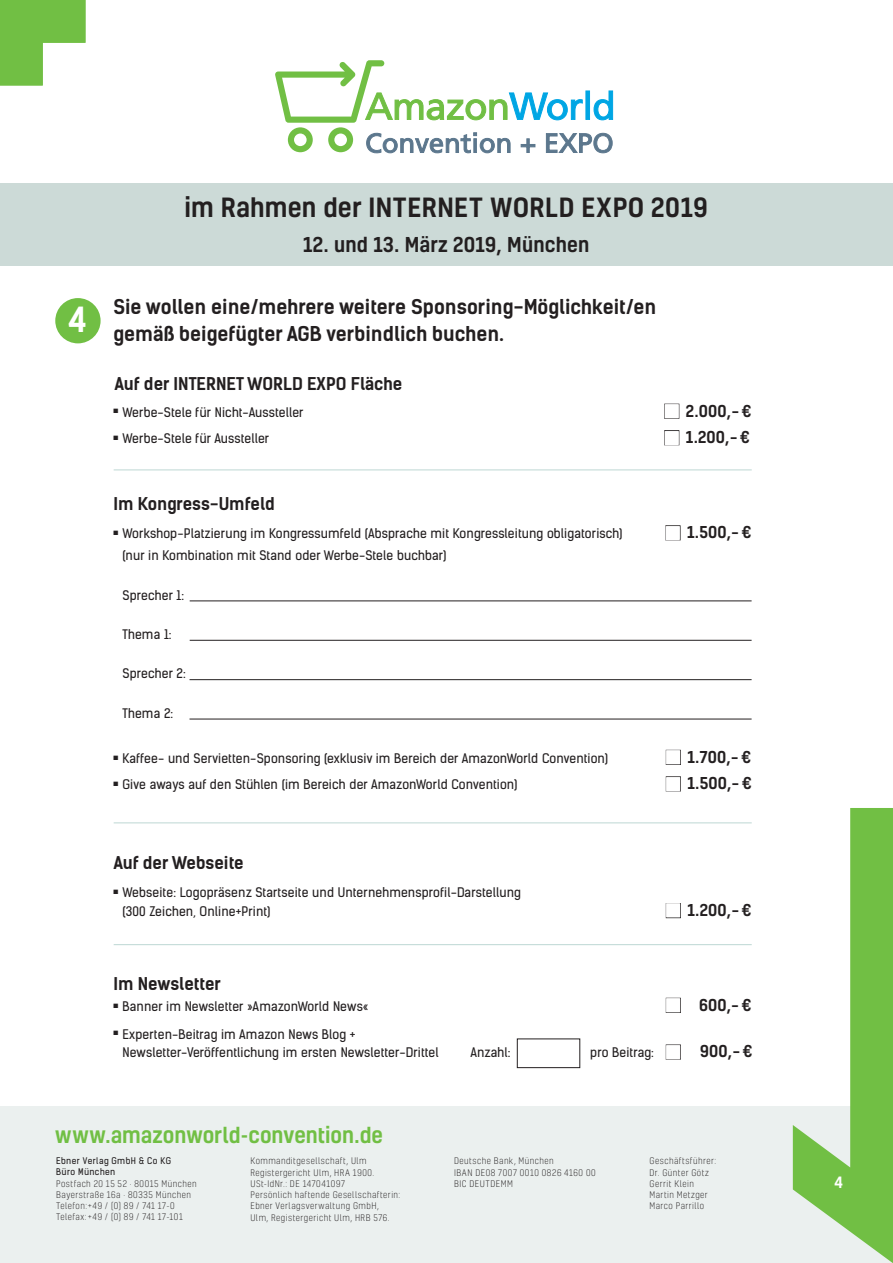
<style>
.page{position:relative;width:893px;height:1263px;background:#fff}
.page>*{position:absolute;margin:0;border:0;box-sizing:border-box;transform-origin:0 0}
.t1{font:500 25.5px "Kelson";letter-spacing:.01em;color:#231f20}
.t2{font:500 21px "Kelson";color:#71bf44}
.t3{font:500 19.65px "Kelson";letter-spacing:.01em;color:#231f20}
.t4{font:700 19.5px/27px "Kelson Sans";color:#231f20}
.t5{font:700 16.8px "Kelson Sans";color:#231f20}
.t6{font:500 15.75px "Kelson";letter-spacing:.01em;color:#231f20}
.t7{font:500 15px "Kelson";color:#fff}
.t8{font:12.6px/18.9px "Kelson Sans";letter-spacing:.01em;color:#231f20}
.t9{font:300 8.7px/11.2px "Kelson";letter-spacing:.055em;color:#231f20}
.t10{font:8.7px/11.2px "Kelson Sans";letter-spacing:.05em;color:#231f20}
.s1{color:#fff}
</style>
<div class="page">
<div style="left:0;top:1106px;width:893px;height:157px;background:#ebf0ef"></div>
<svg style="left:793px;top:808px;width:100px;height:455px"></svg>
<div style="left:0;top:183px;width:893px;height:83px;background:#ccdad7"></div>
<svg style="left:0;top:0;width:85px;height:85px"></svg>
<div style="left:666px;top:998px;width:15px;height:15px;border:1px solid #231f20"></div>
<div style="left:666px;top:1044px;width:15px;height:15px;border:1px solid #231f20"></div>
<div style="left:55px;top:298px;width:46px;height:45px;background:#71bf44;border-radius:50%"></div>
<div style="left:664px;top:404px;width:15px;height:15px;border:1px solid #231f20"></div>
<div style="left:664px;top:430px;width:15px;height:15px;border:1px solid #231f20"></div>
<hr style="left:190px;top:601px;width:562px;height:1px;background:#231f20">
<hr style="left:190px;top:640px;width:562px;height:1px;background:#231f20">
<hr style="left:190px;top:679px;width:562px;height:1px;background:#231f20">
<hr style="left:189px;top:719px;width:563px;height:1px;background:#231f20">
<div style="left:666px;top:750px;width:15px;height:15px;border:1px solid #231f20"></div>
<div style="left:666px;top:776px;width:15px;height:15px;border:1px solid #231f20"></div>
<hr style="left:114px;top:469px;width:638px;height:1px;background:#bdd7d3">
<hr style="left:114px;top:822px;width:638px;height:1px;background:#bdd7d3">
<div style="left:666px;top:903px;width:15px;height:15px;border:1px solid #231f20"></div>
<hr style="left:114px;top:944px;width:638px;height:1px;background:#bdd7d3">
<div style="left:517px;top:1039px;width:63px;height:29px;border:1px solid #231f20"></div>
<svg style="left:275px;top:60px;width:338px;height:93px"></svg>
<h1 class="t1" style="left:185px;top:190px;width:525px">im Rahmen der INTERNET WORLD EXPO 2019</h1>
<h3 class="t3" style="left:303px;top:231px;width:288px">12. und 13. März 2019, München</h3>
<h3 class="t4" style="left:69px;top:293px;width:589px;text-indent:45px">Sie wollen eine/mehrere weitere Sponsoring-Möglichkeit/en<br><sup>4</sup> gemäß beigefügter AGB verbindlich buchen.</h3>
<h3 class="t5" style="left:115px;top:374px;width:289px">Auf der INTERNET WORLD EXPO Fläche</h3>
<p class="t8" style="left:113px;top:402px;width:192px">■ Werbe-Stele für Nicht-Aussteller</p>
<p class="t6" style="left:665px;top:400px;width:89px"><span class="s1">■</span> 2.000,– €</p>
<p class="t8" style="left:113px;top:429px;width:157px">■ Werbe-Stele für Aussteller</p>
<p class="t6" style="left:665px;top:426px;width:87px"><span class="s1">■</span> 1.200,– €</p>
<h3 class="t5" style="left:113px;top:493px;width:163px">Im Kongress-Umfeld</h3>
<p class="t8" style="left:113px;top:524px;width:511px">■ Workshop-Platzierung im Kongressumfeld (Absprache mit Kongressleitung obligatorisch)</p>
<p class="t6" style="left:666px;top:521px;width:87px"><span class="s1">■</span> 1.500,– €</p>
<p class="t8" style="left:123px;top:546px;width:325px">(nur in Kombination mit Stand oder Werbe-Stele buchbar)</p>
<p class="t8" style="left:123px;top:585px;width:63px">Sprecher 1:</p>
<p class="t8" style="left:123px;top:625px;width:51px">Thema 1:</p>
<p class="t8" style="left:123px;top:664px;width:65px">Sprecher 2:</p>
<p class="t8" style="left:123px;top:704px;width:52px">Thema 2:</p>
<p class="t8" style="left:113px;top:749px;width:496px">■ Kaffee- und Servietten-Sponsoring (exklusiv im Bereich der AmazonWorld Convention)</p>
<p class="t6" style="left:666px;top:746px;width:87px"><span class="s1">■</span> 1.700,– €</p>
<p class="t8" style="left:113px;top:775px;width:406px">■ Give aways auf den Stühlen (im Bereich der AmazonWorld Convention)</p>
<p class="t6" style="left:666px;top:772px;width:87px"><span class="s1">■</span> 1.500,– €</p>
<h3 class="t5" style="left:113px;top:853px;width:132px">Auf der Webseite</h3>
<p class="t8" style="left:123px;top:883px;width:400px;text-indent:-9px">■ Webseite: Logopräsenz Startseite und Unternehmensprofil-Darstellung (300 Zeichen, Online+Print)</p>
<h3 class="t5" style="left:113px;top:973px;width:109px">Im Newsletter</h3>
<p class="t6" style="left:666px;top:899px;width:87px"><span class="s1">■</span> 1.200,– €</p>
<p class="t8" style="left:113px;top:996px;width:257px">■ Banner im Newsletter »AmazonWorld News«</p>
<p class="t6" style="left:666px;top:994px;width:87px"><span class="s1">■</span> 600,– €</p>
<p class="t8" style="left:123px;top:1024px;width:318px;text-indent:-9px">■ Experten-Beitrag im Amazon News Blog +<br>Newsletter-Veröffentlichung im ersten Newsletter-Drittel</p>
<p class="t8" style="left:590px;top:1043px;width:92px">pro Beitrag: <span class="s1">■</span></p>
<p class="t6" style="left:700px;top:1040px;width:54px">900,– €</p>
<p class="t8" style="left:470px;top:1043px;width:41px">Anzahl:</p>
<h2 class="t2" style="left:55px;top:1121px;width:329px">www.amazonworld-convention.de</h2>
<p class="t10" style="left:56px;top:1155px;width:116px">Ebner Verlag GmbH &amp; Co KG<br>Büro München</p>
<p class="t9" style="left:56px;top:1177px;width:142px">Postfach 20 15 52 · 80015 München<br>Bayerstraße 16a · 80335 München<br>Telefon: +49 / (0) 89 / 741 17-0<br>Telefax: +49 / (0) 89 / 741 17-101</p>
<p class="t9" style="left:454px;top:1155px;width:143px">Deutsche Bank, München<br>IBAN DE08 7007 0010 0826 4160 00<br>BIC DEUTDEMM</p>
<p class="t9" style="left:250px;top:1155px;width:151px">Kommanditgesellschaft, Ulm<br>Registergericht Ulm, HRA 1900.<br>USt-IdNr.: DE 147041097<br>Persönlich haftende Gesellschafterin:<br>Ebner Verlagsverwaltung GmbH,<br>Ulm, Registergericht Ulm, HRB 576.</p>
<p class="t9" style="left:649px;top:1155px;width:68px">Geschäftsführer:<br>Dr. Günter Götz<br>Gerrit Klein<br>Martin Metzger<br>Marco Parrillo</p>
<p class="t7" style="left:835px;top:1172px;width:10px">4</p>
</div>
